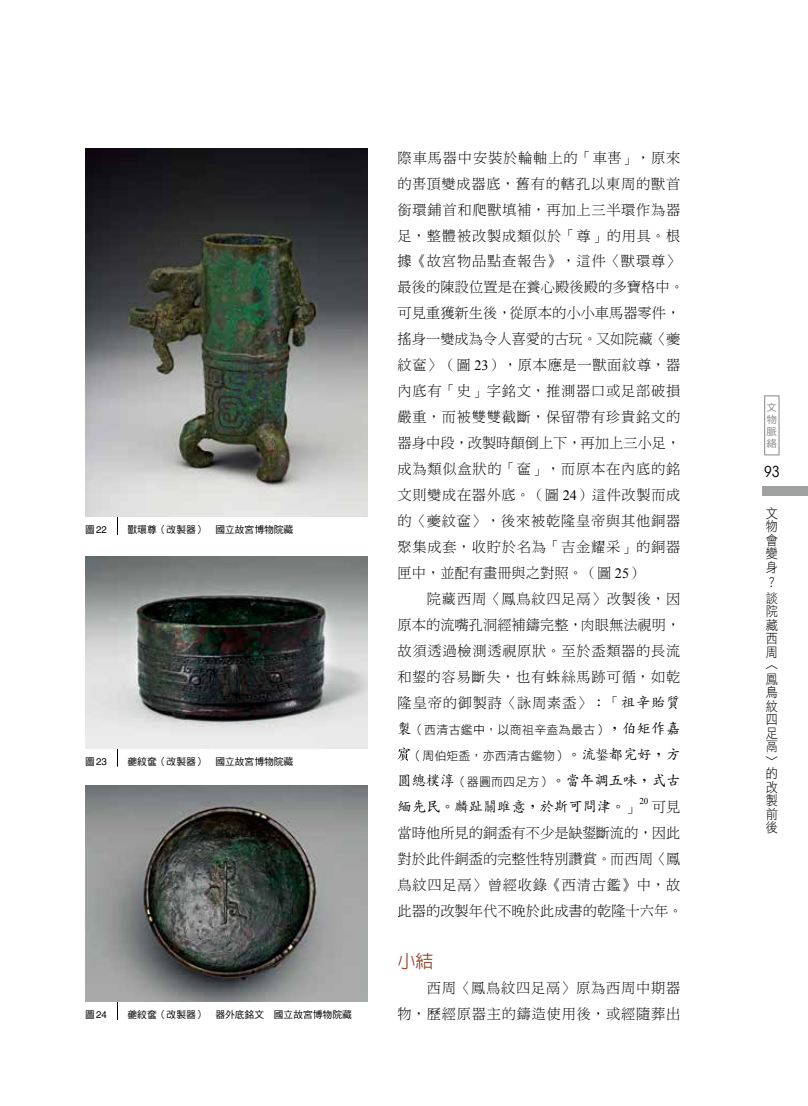
<style>
.page{position:relative;width:808px;height:1106px;background:#fff}
.page>*{position:absolute;margin:0;border:0;box-sizing:border-box;transform-origin:0 0}
.t1{font:500 18px "AR Hei B5";color:#954025}
.t2{font:condensed 15px "ITC Avant Garde Std";color:#000}
.t3{font:14.25px/26px "DF Ming Std W3";letter-spacing:.05em;color:#000}
.t4{font:14.25px/26px "DF Ming Std W3";color:#000}
.t5{font:500 14.25px/26px "AR Kai B5";color:#000}
.t6{font:13.5px/13.5px "DF Hei Std W3";color:#000;text-align:justify;scale:.9 1}
.t7{font:12px/26px "DF Hei Std W3";letter-spacing:.025em;color:#000;text-align:right}
.t8{font:10.05px/12px "DF Hei Std W5";color:#898989;text-align:justify;scale:1.05 1}
.t9{font:9.75px "DF Hei Std W5";color:#000}
.t10{font:9.75px "Helvetica";color:#000}
.t11{font:9px "Times New Roman";color:#000}
.s1{font-family:"DF Hei Std W5"}
.s2{font-family:"Times New Roman"}
.s3{font-family:"AR Kai B5";font-weight:500}
.s4{font-family:"AR Kai B5";font-weight:500;font-size:14.25px}
.s5{font-family:"DF Hei Std W3";font-weight:400;font-size:12px}
.s6{font-family:"DF Ming Std W3";font-weight:400}
</style>
<div class="page">
<svg style="left:608px;top:151px;width:13px;height:13px"></svg>
<svg style="left:413px;top:177px;width:13px;height:13px"></svg>
<svg style="left:413px;top:670px;width:12px;height:13px"></svg>
<svg style="left:398px;top:747px;width:12px;height:13px"></svg>
<svg style="left:596px;top:748px;width:13px;height:12px"></svg>
<svg style="left:583px;top:826px;width:13px;height:12px"></svg>
<div style="left:762px;top:487px;width:46px;height:9px;background:#9fa0a0"></div>
<div style="left:764px;top:395px;width:15px;height:60px;border:1px solid #898989"></div>
<hr style="left:117px;top:438px;width:1px;height:97px;background:#000">
<img style="left:85px;top:149px;width:283px;height:367px">
<hr style="left:117px;top:670px;width:1px;height:96px;background:#000">
<img style="left:85px;top:556px;width:283px;height:192px">
<hr style="left:117px;top:923px;width:1px;height:96px;background:#000">
<img style="left:85px;top:785px;width:283px;height:216px">
<p class="t10" style="left:85px;top:524px;width:23px"><span class="s1">圖</span>22</p>
<p class="t9" style="left:128px;top:524px;width:167px">獸環尊（改製器）　國立故宮博物院藏</p>
<p class="t10" style="left:85px;top:756px;width:23px"><span class="s1">圖</span>23</p>
<p class="t9" style="left:128px;top:756px;width:167px">夔紋奩（改製器）　國立故宮博物院藏</p>
<p class="t10" style="left:85px;top:1009px;width:23px"><span class="s1">圖</span>24</p>
<p class="t9" style="left:128px;top:1009px;width:226px">夔紋奩（改製器）　器外底銘文　國立故宮博物院藏</p>
<p class="t3" style="left:398px;top:144px;width:288px">際車馬器中安裝於輪軸上的「車 」，原來的 頂變成器底，舊有的轄孔以東周的獸首銜環鋪首和爬獸填補，再加上三半環作為器足，整體被改製成類似於「尊」的用具。根據《故宮物品點查報告》，這件〈獸環尊〉最後的陳設位置是在養心殿後殿的多寶格中。可見重獲新生後，從原本的小小車馬器零件，搖身一變成為令人喜愛的古玩。又如院藏〈夔紋奩〉（圖 <span class="s2">23</span>），原本應是一獸面紋尊，器內底有「史」字銘文，推測器口或足部破損嚴重，而被雙雙截斷，保留帶有珍貴銘文的器身中段，改製時顛倒上下，再加上三小足，成為類似盒狀的「奩」，而原本在內底的銘文則變成在器外底。（圖 <span class="s2">24</span>）這件改製而成的〈夔紋奩〉，後來被乾隆皇帝與其他銅器聚集成套，收貯於名為「吉金耀采」的銅器匣中，並配有畫冊與之對照。（圖 <span class="s2">25</span>）<br>　　院藏西周〈鳳鳥紋四足鬲〉改製後，因原本的流嘴孔洞經補鑄完整，肉眼無法視明，故須透過檢測透視原狀。至於盉類器的長流和 的容易斷失，也有蛛絲馬跡可循，如乾隆皇帝的御製詩〈詠周素盉〉：「<span class="s3">祖辛貽質</span></p>
<p class="t7" style="left:398px;top:716px;width:284px"><span class="s4">製</span>（西清古鑑中，以商祖辛盍為最古）<span class="s4">，伯矩作嘉</span>（周伯矩盉，亦西清古鑑物）<span class="s4">。流 都完好，方</span></p>
<p class="t5" style="left:398px;top:767px;width:284px">圓總樸淳<span class="s5">（器圓而四足方）</span>。當年調五味，式古緬先民。麟趾關雎意，於斯可問津。<span class="s6">」</span></p>
<p class="t11" style="left:639px;top:795px;width:10px">20</p>
<p class="t4" style="left:398px;top:793px;width:287px;text-indent:254px">可見當時他所見的銅盉有不少是缺 斷流的，因此對於此件銅盉的完整性特別讚賞。而西周〈鳳鳥紋四足鬲〉曾經收錄《西清古鑑》中，故此器的改製年代不晚於此成書的乾隆十六年。</p>
<p class="t1" style="left:398px;top:952px;width:37px">小結</p>
<p class="t3" style="left:398px;top:975px;width:284px">　　西周〈鳳鳥紋四足鬲〉原為西周中期器物，歷經原器主的鑄造使用後，或經隨葬出</p>
<p class="t8" style="left:766px;top:401px;width:11px">文物脈絡</p>
<p class="t2" style="left:764px;top:463px;width:17px">93</p>
<p class="t6" style="left:766px;top:506px;width:15px">文物會變身</p>
<p class="t6" style="left:766px;top:574px;width:14px;line-height:15.3px">？談</p>
<p class="t6" style="left:766px;top:604px;width:15px">院藏西周︿鳳鳥紋四足鬲﹀的改製前後</p>
</div>
